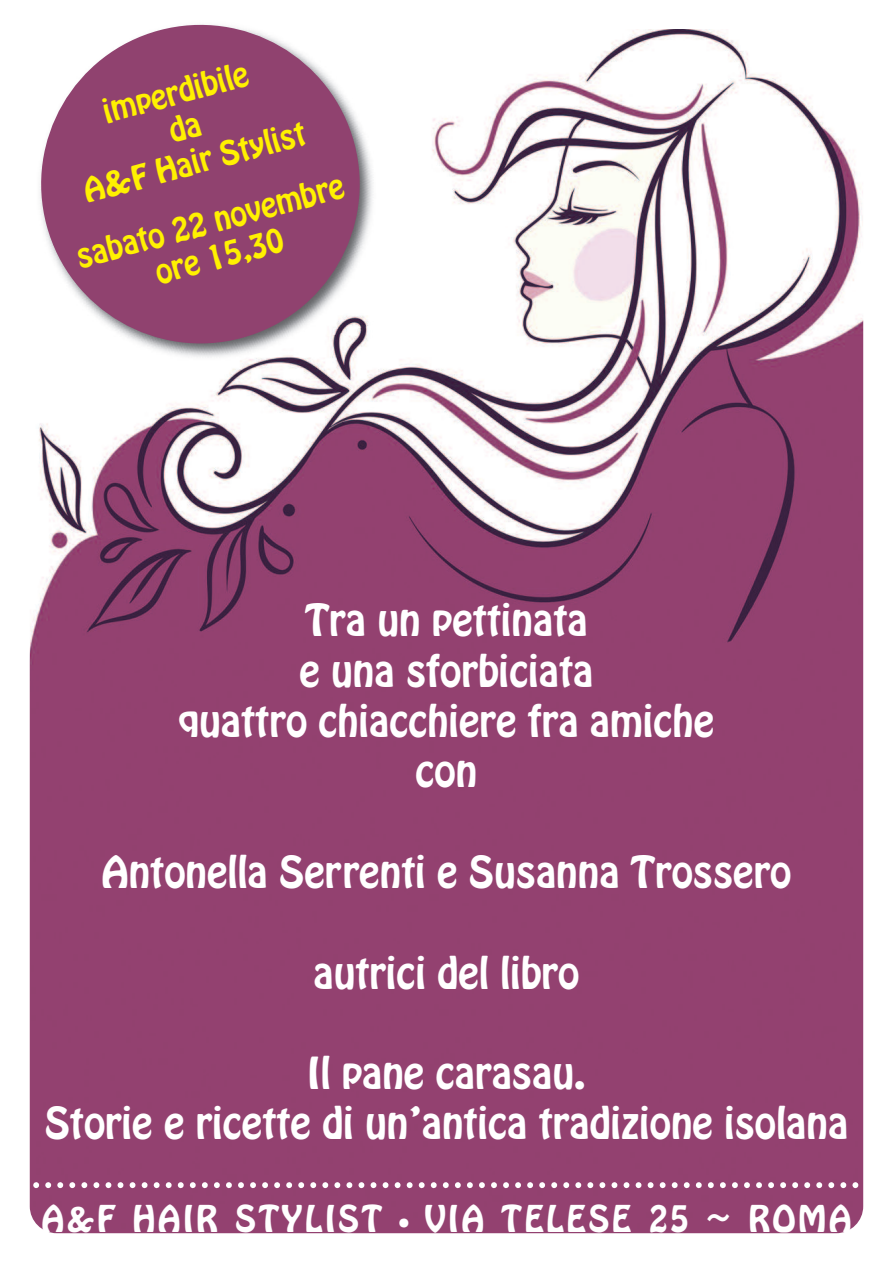
<style>
.page{position:relative;width:893px;height:1263px;background:#fff}
.page>*{position:absolute;margin:0;border:0;box-sizing:border-box;transform-origin:0 0}
.t1{font:39px/50.2px "Hobo Std";color:#fff;text-align:center}
.t2{font:32.7px "Hobo Std";letter-spacing:.075em;color:#fff}
.t3{font:30px/36px "Hobo Std";color:#fff101;text-align:center}
.s1{font-size:30px}
.s2{font-size:22.5px}
.s3{font-size:33px}
.s4{font-size:43.5px}
</style>
<div class="page">
<img style="left:30px;top:30px;width:833px;height:1203px">
<img style="left:30px;top:30px;width:388px;height:372px">
<svg style="left:30px;top:24px;width:347px;height:337px;fill:#90426f"></svg>
<svg style="left:29px;top:1182px;width:835px;height:6px"></svg>
<p class="t3" style="left:61px;top:107px;width:230px;rotate:-15deg">imperdibile<br>da<br>A&amp;F Hair Stylist</p>
<p class="t3" style="left:73px;top:242px;width:278px;rotate:-15deg">sabato 22 novembre ore 15,30</p>
<p class="t1" style="left:179px;top:599px;width:537px">Tra un pettinata<br>e una sforbiciata<br>quattro chiacchiere fra amiche con</p>
<p class="t1" style="left:101px;top:850px;width:691px">Antonella Serrenti e Susanna Trossero</p>
<p class="t1" style="left:314px;top:951px;width:267px">autrici del libro</p>
<p class="t1" style="left:45px;top:1052px;width:805px">Il pane carasau.<br>Storie e ricette di un’antica tradizione isolana</p>
<p class="t2" style="left:41px;top:1204px;width:811px">A<span class="s1">&amp;</span>F HAIR STYLIST <span class="s2">•</span> VIA TELESE <span class="s3">25</span> <span class="s4">~</span> ROMA</p>
</div>
